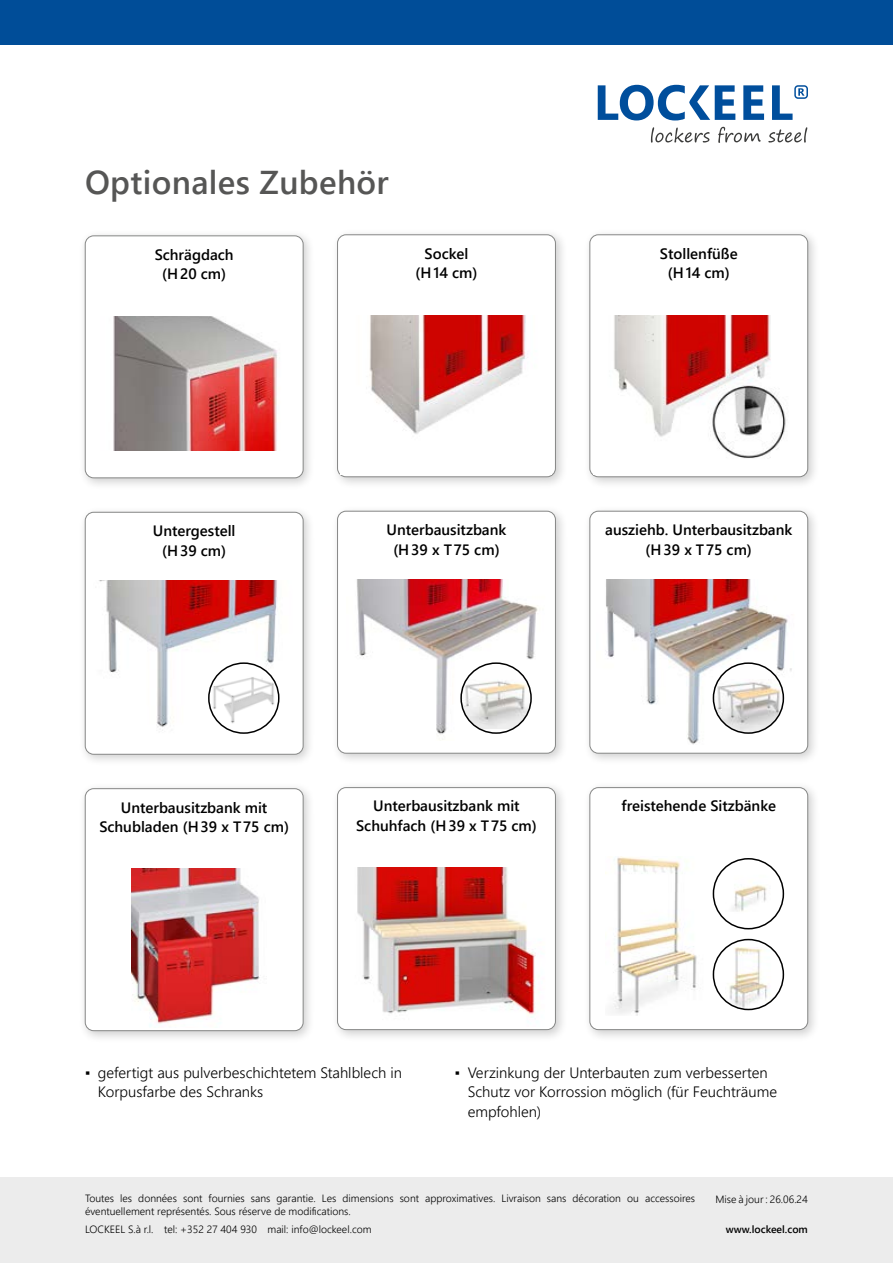
<style>
.page{position:relative;width:893px;height:1263px;background:#fff}
.page>*{position:absolute;margin:0;border:0;box-sizing:border-box;transform-origin:0 0}
.t1{font:600 33px "Segoe UI";letter-spacing:.01em;color:#565655}
.t2{font:600 15px/19.5px "Segoe UI";color:#000;text-align:center}
.t3{font:300 15px/19.5px "Segoe UI";color:#000}
.t4{font:300 10.5px/13.5px "Segoe UI";color:#000}
.t5{font:600 10.5px "Segoe UI";color:#000}
.s1{font-weight:600}
</style>
<div class="page">
<svg style="left:743px;top:85px;width:21px;height:35px"></svg>
<svg style="left:598px;top:85px;width:137px;height:35px"></svg>
<div style="left:794px;top:85px;width:14px;height:14px;border:1px solid #004e9c;border-radius:3px"></div>
<svg style="left:772px;top:85px;width:32px;height:35px"></svg>
<svg style="left:651px;top:127px;width:59px;height:16px"></svg>
<svg style="left:718px;top:127px;width:43px;height:16px"></svg>
<svg style="left:768px;top:127px;width:39px;height:16px"></svg>
<div style="left:0;top:1178px;width:893px;height:85px;background:#ececec"></div>
<div style="left:0;top:0;width:893px;height:45px;background:#004d98"></div>
<div style="left:583px;top:228px;width:237px;height:261px;background:#000;opacity:.2"></div>
<div style="left:590px;top:235px;width:218px;height:242px;background:#fff;border-radius:9px"></div>
<div style="left:590px;top:235px;width:218px;height:242px;border:1px solid #868786;border-radius:9px"></div>
<img style="left:593px;top:315px;width:193px;height:159px">
<div style="left:583px;top:505px;width:237px;height:261px;background:#000;opacity:.2"></div>
<div style="left:590px;top:511px;width:218px;height:242px;background:#fff;border-radius:9px"></div>
<div style="left:590px;top:511px;width:218px;height:242px;border:1px solid #868786;border-radius:9px"></div>
<img style="left:606px;top:579px;width:186px;height:165px">
<div style="left:331px;top:228px;width:237px;height:261px;background:#000;opacity:.2"></div>
<div style="left:338px;top:235px;width:217px;height:242px;background:#fff;border-radius:9px"></div>
<div style="left:337px;top:235px;width:219px;height:242px;border:1px solid #868786;border-radius:9px"></div>
<img style="left:369px;top:315px;width:159px;height:119px">
<div style="left:331px;top:781px;width:237px;height:261px;background:#000;opacity:.2"></div>
<div style="left:338px;top:788px;width:217px;height:241px;background:#fff;border-radius:9px"></div>
<div style="left:337px;top:787px;width:219px;height:243px;border:1px solid #868786;border-radius:9px"></div>
<img style="left:357px;top:868px;width:179px;height:150px">
<div style="left:331px;top:505px;width:237px;height:261px;background:#000;opacity:.2"></div>
<div style="left:338px;top:511px;width:217px;height:242px;background:#fff;border-radius:9px"></div>
<div style="left:337px;top:511px;width:219px;height:242px;border:1px solid #868786;border-radius:9px"></div>
<img style="left:356px;top:579px;width:182px;height:161px">
<div style="left:78px;top:229px;width:238px;height:261px;background:#000;opacity:.2"></div>
<div style="left:85px;top:236px;width:218px;height:242px;background:#fff;border-radius:9px"></div>
<div style="left:85px;top:236px;width:218px;height:242px;border:1px solid #868786;border-radius:9px"></div>
<img style="left:113px;top:316px;width:164px;height:134px">
<div style="left:78px;top:782px;width:238px;height:261px;background:#000;opacity:.2"></div>
<div style="left:85px;top:789px;width:218px;height:242px;background:#fff;border-radius:9px"></div>
<div style="left:85px;top:788px;width:218px;height:243px;border:1px solid #868786;border-radius:9px"></div>
<img style="left:131px;top:869px;width:129px;height:158px">
<div style="left:78px;top:506px;width:238px;height:261px;background:#000;opacity:.2"></div>
<div style="left:85px;top:512px;width:218px;height:242px;background:#fff;border-radius:9px"></div>
<div style="left:85px;top:512px;width:218px;height:242px;border:1px solid #868786;border-radius:9px"></div>
<img style="left:99px;top:580px;width:181px;height:154px">
<img style="left:209px;top:668px;width:70px;height:63px">
<div style="left:208px;top:662px;width:71px;height:72px;border:2px solid #000;border-radius:50%"></div>
<img style="left:462px;top:663px;width:68px;height:66px">
<div style="left:460px;top:662px;width:72px;height:72px;border:2px solid #000;border-radius:50%"></div>
<img style="left:713px;top:663px;width:70px;height:70px;border-radius:35px">
<div style="left:713px;top:662px;width:71px;height:72px;border:2px solid #000;border-radius:50%"></div>
<div style="left:583px;top:781px;width:237px;height:261px;background:#000;opacity:.2"></div>
<div style="left:590px;top:788px;width:218px;height:241px;background:#fff;border-radius:9px"></div>
<div style="left:590px;top:787px;width:218px;height:243px;border:1px solid #868786;border-radius:9px"></div>
<img style="left:613px;top:856px;width:122px;height:160px">
<img style="left:716px;top:859px;width:64px;height:54px">
<div style="left:713px;top:858px;width:71px;height:71px;border:2px solid #000;border-radius:50%"></div>
<img style="left:716px;top:947px;width:64px;height:62px">
<div style="left:713px;top:939px;width:71px;height:71px;border:2px solid #000;border-radius:50%"></div>
<h1 class="t1" style="left:85px;top:151px;width:305px">Optionales Zubehör</h1>
<h2 class="t2" style="left:155px;top:243px;width:81px">Schrägdach (H20 cm)</h2>
<h2 class="t2" style="left:415px;top:242px;width:63px">Sockel (H14 cm)</h2>
<h2 class="t2" style="left:660px;top:242px;width:79px">Stollenfüße (H14 cm)</h2>
<h2 class="t2" style="left:153px;top:520px;width:84px">Untergestell (H39 cm)</h2>
<h2 class="t2" style="left:387px;top:519px;width:121px">Unterbausitzbank (H39 x T75 cm)</h2>
<h2 class="t2" style="left:605px;top:519px;width:189px">ausziehb. Unterbausitzbank (H39 x T75 cm)</h2>
<h2 class="t2" style="left:99px;top:796px;width:191px">Unterbausitzbank mit<br>Schubladen (H39 x T75 cm)</h2>
<h2 class="t2" style="left:356px;top:795px;width:182px">Unterbausitzbank mit<br>Schuhfach (H39 x T75 cm)</h2>
<h2 class="t2" style="left:622px;top:795px;width:156px">freistehende Sitzbänke</h2>
<h2 class="t3" style="left:98px;top:1061px;width:306px;text-indent:-13px"><span class="s1">▪</span> gefertigt aus pulverbeschichtetem Stahlblech in<br>Korpusfarbe des Schranks</h2>
<h2 class="t3" style="left:468px;top:1061px;width:311px;text-indent:-13px"><span class="s1">▪</span> Verzinkung der Unterbauten zum verbesserten<br>Schutz vor Korrossion möglich (für Feuchträume empfohlen)</h2>
<p class="t4" style="left:85px;top:1190px;width:612px">Toutes les données sont fournies sans garantie. Les dimensions sont approximatives. Livraison sans décoration ou accessoires éventuellement représentés. Sous réserve de modifications.</p>
<p class="t4" style="left:85px;top:1222px;width:288px">LOCKEEL S.à r.l. tel: +352 27 404 930 mail: info@lockeel.com</p>
<p class="t4" style="left:715px;top:1191px;width:94px">Mise à jour : 26.06.24</p>
<p class="t5" style="left:726px;top:1219px;width:84px">www.lockeel.com</p>
</div>
